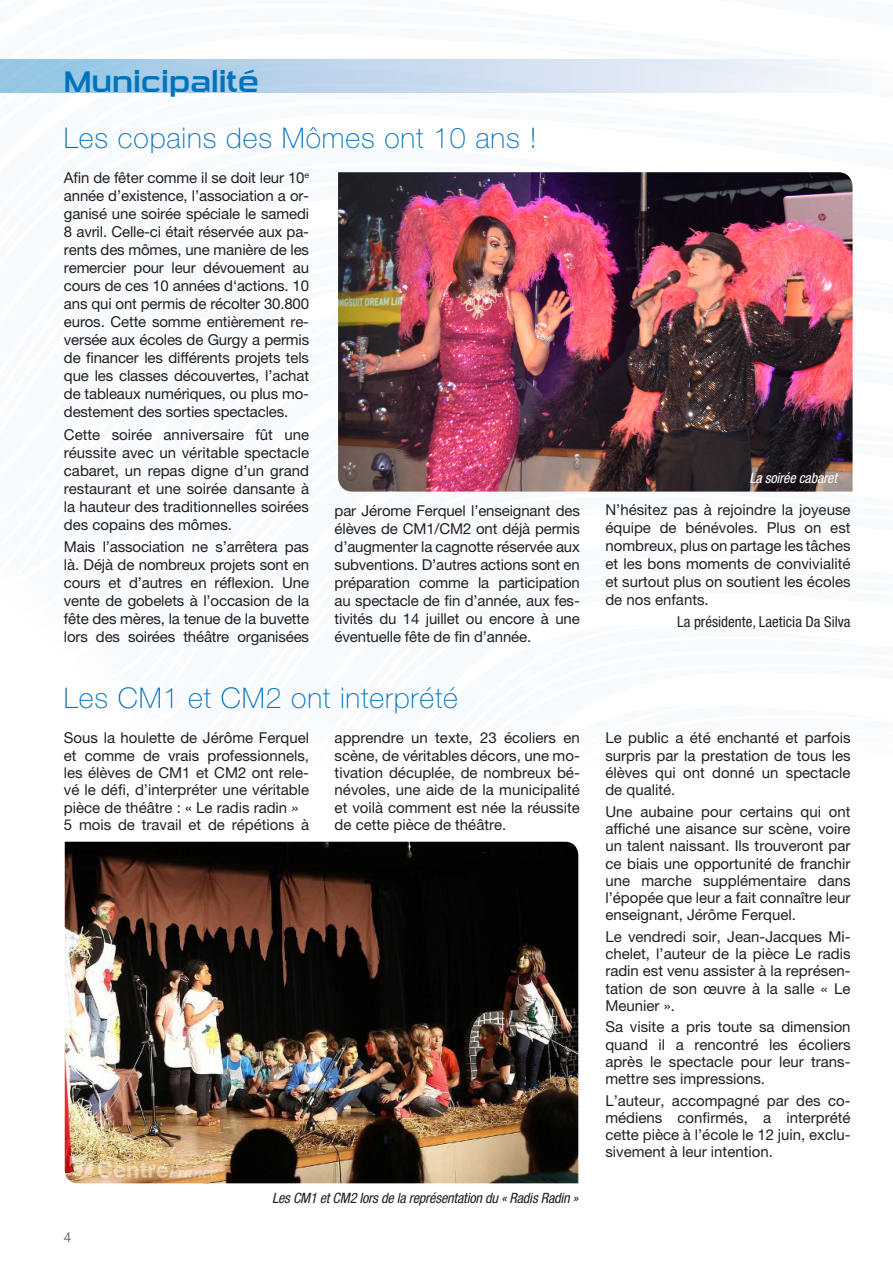
<style>
.page{position:relative;width:893px;height:1263px;background:#fff}
.page>*{position:absolute;margin:0;border:0;box-sizing:border-box;transform-origin:0 0}
.t1{font:30px "Sui Generis Rg";color:#0072bc}
.t2{font:100 28.5px "Helvetica Neue LT Pro";letter-spacing:.03em;color:#0072bc}
.t3{font:15px/18px "Helvetica Neue LT Pro";color:#231f20;text-align:justify}
.t4{font:condensed 15px "Helvetica Neue LT Pro";color:#231f20}
.t5{font:italic condensed 14.25px "Helvetica Neue LT Pro";letter-spacing:-.015em;color:#231f20}
.t6{font:italic condensed 14.25px "Helvetica Neue LT Pro";letter-spacing:-.015em;color:#fff}
.t7{font:13.5px "Helvetica Neue LT Pro";color:#6c6d70}
</style>
<div class="page">
<div style="left:0;top:60px;width:893px;height:32px;background:linear-gradient(to right,#94c2e2,#fdf9fd)"></div>
<img style="left:338px;top:172px;width:515px;height:320px">
<img style="left:65px;top:842px;width:513px;height:341px">
<h1 class="t1" style="left:64px;top:64px;width:197px">Municipalité</h1>
<h2 class="t2" style="left:64px;top:121px;width:475px">Les copains des Mômes ont 10 ans !</h2>
<p class="t3" style="left:64px;top:169px;width:247px">Afin de fêter comme il se doit leur 10<sup>e </sup>année d’existence, l’association a or&shy;ganisé une soirée spéciale le samedi 8 avril. Celle-ci était réservée aux pa&shy;rents des mômes, une manière de les remercier pour leur dévouement au cours de ces 10 années d‘actions. 10 ans qui ont permis de récolter 30. 800 euros. Cette somme entièrement re&shy;versée aux écoles de Gurgy a permis de financer les différents projets tels que les classes découvertes, l’achat de tableaux numériques, ou plus mo&shy;destement des sorties spectacles.</p>
<p class="t3" style="left:64px;top:425px;width:247px">Cette soirée anniversaire fût une réussite avec un véritable spectacle cabaret, un repas digne d’un grand restaurant et une soirée dansante à la hauteur des traditionnelles soirées des copains des mômes.</p>
<p class="t3" style="left:64px;top:537px;width:247px">Mais l’association ne s’arrêtera pas là. Déjà de nombreux projets sont en cours et d’autres en réflexion. Une vente de gobelets à l’occasion de la fête des mères, la tenue de la buvette lors des soirées théâtre organisées</p>
<p class="t6" style="left:749px;top:470px;width:89px">La soirée cabaret</p>
<p class="t3" style="left:335px;top:502px;width:247px">par Jérome Ferquel l’enseignant des élèves de CM1/CM2 ont déjà permis d’augmenter la cagnotte réservée aux subventions. D’autres actions sont en préparation comme la participation au spectacle de fin d’année, aux fes&shy;tivités du 14 juillet ou encore à une éventuelle fête de fin d’année.</p>
<p class="t3" style="left:605px;top:500px;width:247px">N’hésitez pas à rejoindre la joyeuse équipe de bénévoles. Plus on est nombreux, plus on partage les tâches et les bons moments de convivialité et surtout plus on soutient les écoles de nos enfants.</p>
<p class="t4" style="left:677px;top:613px;width:175px">La présidente, Laeticia Da Silva</p>
<h2 class="t2" style="left:64px;top:682px;width:396px">Les CM1 et CM2 ont interprété</h2>
<p class="t3" style="left:64px;top:729px;width:247px;line-height:17.2px;text-align:left">Sous la houlette de Jérôme Ferquel et comme de vrais professionnels, les élèves de CM1 et CM2 ont rele&shy;vé le défi, d’interpréter une véritable pièce de théâtre : « Le radis radin » 5 mois de travail et de répétions à</p>
<p class="t3" style="left:335px;top:729px;width:247px;line-height:17.2px">apprendre un texte, 23 écoliers en scène, de véritables décors, une mo&shy;tivation décuplée, de nombreux bé&shy;névoles, une aide de la municipalité et voilà comment est née la réussite de cette pièce de théâtre.</p>
<p class="t3" style="left:605px;top:729px;width:247px;line-height:17.2px">Le public a été enchanté et parfois surpris par la prestation de tous les élèves qui ont donné un spectacle de qualité.</p>
<p class="t3" style="left:605px;top:802px;width:247px;line-height:17.2px">Une aubaine pour certains qui ont affiché une aisance sur scène, voire un talent naissant. Ils trouveront par ce biais une opportunité de franchir une marche supplémentaire dans l’épopée que leur a fait connaître leur enseignant, Jérôme Ferquel.</p>
<p class="t3" style="left:605px;top:927px;width:247px;line-height:17.2px">Le vendredi soir, Jean-Jacques Mi&shy;chelet, l’auteur de la pièce Le radis radin est venu assister à la représen&shy;tation de son œuvre à la salle « Le Meunier ».</p>
<p class="t3" style="left:605px;top:1018px;width:247px;line-height:17.2px">Sa visite a pris toute sa dimension quand il a rencontré les écoliers après le spectacle pour leur trans&shy;mettre ses impressions.</p>
<p class="t3" style="left:605px;top:1091px;width:247px;line-height:17.2px">L’auteur, accompagné par des co&shy;médiens confirmés, a interprété cette pièce à l’école le 12 juin, exclu&shy;sivement à leur intention.</p>
<p class="t7" style="left:64px;top:1229px;width:9px">4</p>
<p class="t5" style="left:272px;top:1189px;width:308px">Les CM1 et CM2 lors de la représentation du « Radis Radin »</p>
</div>
